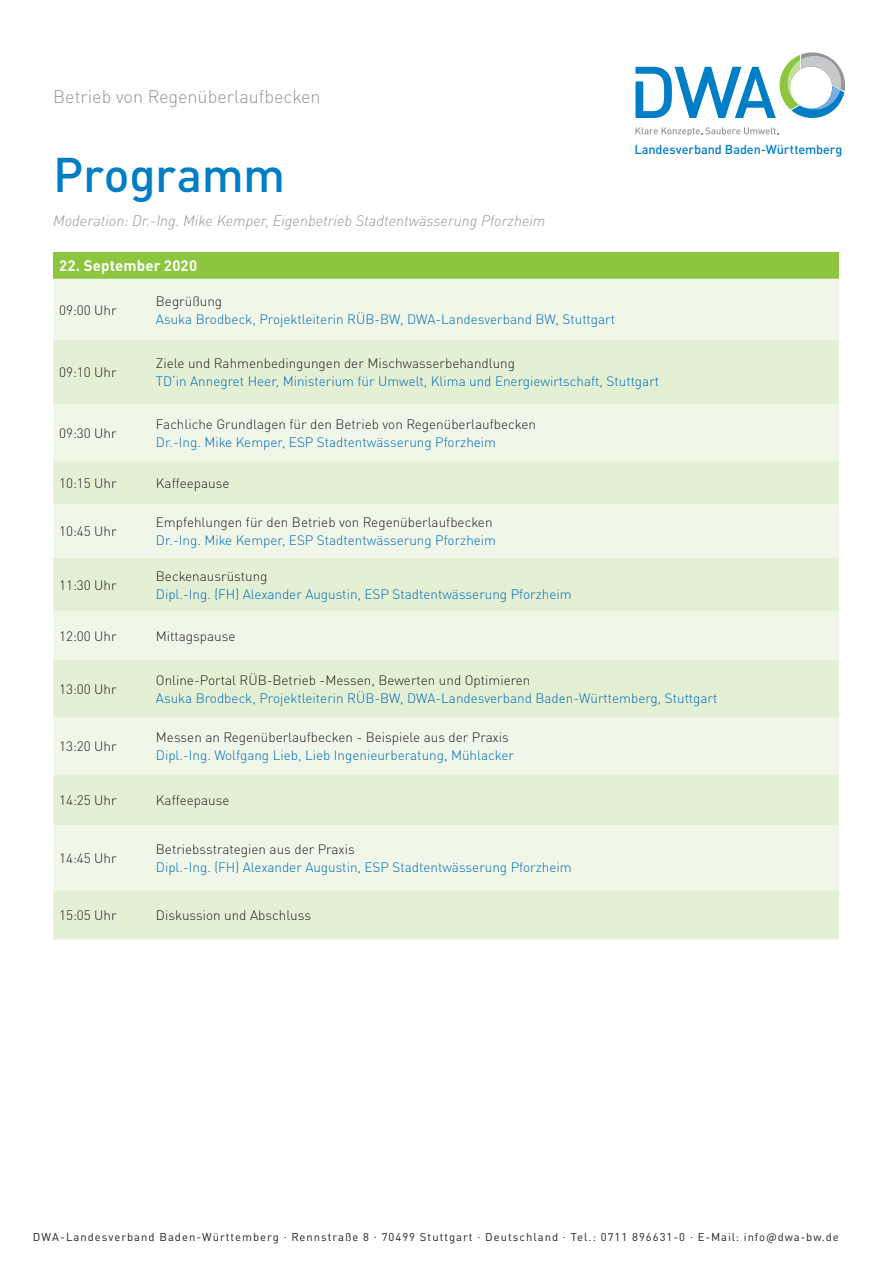
<style>
.page{position:relative;width:893px;height:1263px;background:#fff}
.page>*{position:absolute;margin:0;border:0;box-sizing:border-box;transform-origin:0 0}
.t1{font:500 48px "DINOT";letter-spacing:-.005em;color:#007ec5}
.t2{font:300 18px "DINOT";color:#939598}
.t3{font:italic 300 15px "DINOT";color:#939598}
.t4{font:700 15px "DINOT";letter-spacing:.01em;color:#fff}
.t5{font:300 13.5px "DINOT";color:#006bb6}
.t6{font:300 13.5px "DINOT";color:#231f20}
.t7{font:500 12.75px "DINOT";letter-spacing:-.01em;color:#007ec5}
.t8{font:11.25px "DINOT";letter-spacing:.09em;color:#231f20}
</style>
<div class="page">
<div style="left:53px;top:252px;width:786px;height:27px;background:#8bc63e"></div>
<div style="left:53px;top:279px;width:786px;height:61px;background:#f1f7e8"></div>
<svg style="left:53px;top:340px;width:786px;height:599px;background:#eaf3dd"></svg>
<svg style="left:635px;top:127px;width:143px;height:9px"></svg>
<svg style="left:635px;top:52px;width:210px;height:66px"></svg>
<h2 class="t2" style="left:53px;top:83px;width:269px">Betrieb von Regenüberlaufbecken</h2>
<h1 class="t1" style="left:53px;top:137px;width:234px">Programm</h1>
<p class="t3" style="left:53px;top:210px;width:494px">Moderation: Dr.-Ing. Mike Kemper, Eigenbetrieb Stadtentwässerung Pforzheim</p>
<p class="t4" style="left:59px;top:254px;width:140px">22. September 2020</p>
<p class="t6" style="left:59px;top:300px;width:59px">09:00 Uhr</p>
<p class="t6" style="left:156px;top:291px;width:68px">Begrüßung</p>
<p class="t5" style="left:156px;top:308px;width:461px">Asuka Brodbeck, Projektleiterin RÜB-BW, DWA-Landesverband BW, Stuttgart</p>
<p class="t7" style="left:634px;top:139px;width:210px">Landesverband Baden-Württemberg</p>
<p class="t6" style="left:59px;top:362px;width:59px">09:10 Uhr</p>
<p class="t6" style="left:59px;top:423px;width:59px">09:30 Uhr</p>
<p class="t6" style="left:156px;top:353px;width:361px">Ziele und Rahmenbedingungen der Mischwasserbehandlung</p>
<p class="t5" style="left:156px;top:371px;width:505px">TD‘in Annegret Heer, Ministerium für Umwelt, Klima und Energiewirtschaft, Stuttgart</p>
<p class="t6" style="left:156px;top:414px;width:382px">Fachliche Grundlagen für den Betrieb von Regenüberlaufbecken</p>
<p class="t5" style="left:156px;top:432px;width:342px">Dr.-Ing. Mike Kemper, ESP Stadtentwässerung Pforzheim</p>
<p class="t6" style="left:59px;top:473px;width:59px">10:15 Uhr</p>
<p class="t6" style="left:156px;top:473px;width:75px">Kaffeepause</p>
<p class="t6" style="left:59px;top:521px;width:59px">10:45 Uhr</p>
<p class="t6" style="left:156px;top:512px;width:338px">Empfehlungen für den Betrieb von Regenüberlaufbecken</p>
<p class="t5" style="left:156px;top:530px;width:342px">Dr.-Ing. Mike Kemper, ESP Stadtentwässerung Pforzheim</p>
<p class="t6" style="left:59px;top:575px;width:59px">11:30 Uhr</p>
<p class="t6" style="left:156px;top:566px;width:113px">Beckenausrüstung</p>
<p class="t5" style="left:156px;top:584px;width:417px">Dipl.-Ing. (FH) Alexander Augustin, ESP Stadtentwässerung Pforzheim</p>
<p class="t6" style="left:59px;top:625px;width:59px">12:00 Uhr</p>
<p class="t6" style="left:156px;top:625px;width:81px">Mittagspause</p>
<p class="t6" style="left:59px;top:678px;width:59px">13:00 Uhr</p>
<p class="t6" style="left:59px;top:736px;width:59px">13:20 Uhr</p>
<p class="t6" style="left:156px;top:669px;width:376px">Online-Portal RÜB-Betrieb -Messen, Bewerten und Optimieren</p>
<p class="t5" style="left:156px;top:687px;width:563px">Asuka Brodbeck, Projektleiterin RÜB-BW, DWA-Landesverband Baden-Württemberg, Stuttgart</p>
<p class="t6" style="left:156px;top:727px;width:354px">Messen an Regenüberlaufbecken - Beispiele aus der Praxis</p>
<p class="t5" style="left:156px;top:745px;width:360px">Dipl.-Ing. Wolfgang Lieb, Lieb Ingenieurberatung, Mühlacker</p>
<p class="t6" style="left:59px;top:790px;width:59px">14:25 Uhr</p>
<p class="t6" style="left:156px;top:790px;width:75px">Kaffeepause</p>
<p class="t6" style="left:59px;top:848px;width:59px">14:45 Uhr</p>
<p class="t6" style="left:156px;top:839px;width:200px">Betriebsstrategien aus der Praxis</p>
<p class="t5" style="left:156px;top:857px;width:417px">Dipl.-Ing. (FH) Alexander Augustin, ESP Stadtentwässerung Pforzheim</p>
<p class="t6" style="left:59px;top:905px;width:59px">15:05 Uhr</p>
<p class="t6" style="left:156px;top:905px;width:157px">Diskussion und Abschluss</p>
<p class="t8" style="left:33px;top:1228px;width:807px">DWA-Landesverband Baden-Württemberg . Rennstraße 8 . 70499 Stuttgart . Deutschland . Tel.: 0711 896631-0 . E-Mail: info@dwa-bw.de</p>
</div>
